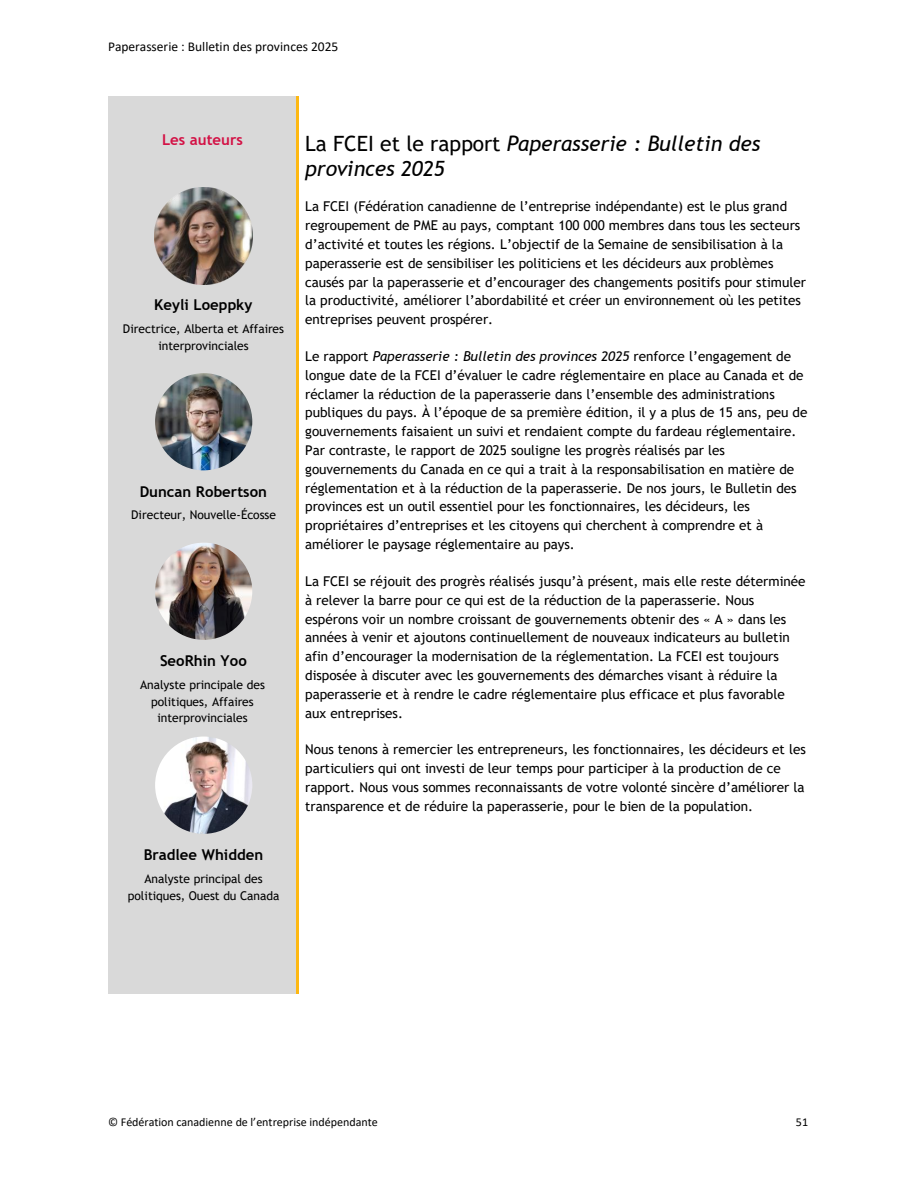
<style>
.page{position:relative;width:918px;height:1188px;background:#fff}
.page>*{position:absolute;margin:0;border:0;box-sizing:border-box;transform-origin:0 0}
.t1{font:italic 21px/24.5px "Trebuchet MS";color:#000}
.t2{font:700 15px "Trebuchet MS";color:#000}
.t3{font:700 15px "Trebuchet MS";color:#d31145}
.t4{font:13.5px/18.8px "Trebuchet MS";color:#000}
.t5{font:13.5px "Calibri";color:#000}
.t6{font:12px/16.8px "Trebuchet MS";color:#000;text-align:center}
.t7{font:12px "Calibri";letter-spacing:-.005em;color:#000}
.s1{font-style:normal}
.s2{font-style:italic}
</style>
<div class="page">
<div style="left:108px;top:96px;width:188px;height:898px;background:#d9d9d9"></div>
<hr style="left:296px;top:96px;width:2px;height:898px;background:#fdb813">
<img style="left:155px;top:187px;width:97px;height:98px">
<img style="left:155px;top:373px;width:97px;height:97px;border-radius:50%">
<img style="left:155px;top:543px;width:97px;height:97px;border-radius:50%">
<img style="left:155px;top:737px;width:97px;height:97px;border-radius:50%">
<p class="t5" style="left:108px;top:41px;width:232px">Paperasserie : Bulletin des provinces 2025</p>
<p class="t3" style="left:162px;top:130px;width:82px">Les auteurs</p>
<p class="t2" style="left:154px;top:296px;width:100px">Keyli Loeppky</p>
<p class="t6" style="left:123px;top:320px;width:163px">Directrice, Alberta et Affaires interprovinciales</p>
<p class="t2" style="left:140px;top:483px;width:129px">Duncan Robertson</p>
<p class="t6" style="left:131px;top:507px;width:146px">Directeur, Nouvelle-Écosse</p>
<p class="t2" style="left:160px;top:652px;width:88px">SeoRhin Yoo</p>
<p class="t6" style="left:140px;top:676px;width:126px">Analyste principale des politiques, Affaires interprovinciales</p>
<p class="t2" style="left:144px;top:846px;width:121px">Bradlee Whidden</p>
<p class="t6" style="left:128px;top:870px;width:153px">Analyste principal des politiques, Ouest du Canada</p>
<p class="t1" style="left:305px;top:131px;width:457px"><span class="s1">La FCEI et le rapport</span> Paperasserie : Bulletin des provinces 2025</p>
<p class="t4" style="left:305px;top:197px;width:502px">La FCEI (Fédération canadienne de l’entreprise indépendante) est le plus grand regroupement de PME au pays, comptant 100 000 membres dans tous les secteurs d’activité et toutes les régions. L’objectif de la Semaine de sensibilisation à la paperasserie est de sensibiliser les politiciens et les décideurs aux problèmes causés par la paperasserie et d’encourager des changements positifs pour stimuler la productivité, améliorer l’abordabilité et créer un environnement où les petites entreprises peuvent prospérer.</p>
<p class="t4" style="left:305px;top:347px;width:504px">Le rapport <span class="s2">Paperasserie : Bulletin des provinces 2025</span> renforce l’engagement de longue date de la FCEI d’évaluer le cadre réglementaire en place au Canada et de réclamer la réduction de la paperasserie dans l’ensemble des administrations publiques du pays. À l’époque de sa première édition, il y a plus de 15 ans, peu de gouvernements faisaient un suivi et rendaient compte du fardeau réglementaire.<br>Par contraste, le rapport de 2025 souligne les progrès réalisés par les gouvernements du Canada en ce qui a trait à la responsabilisation en matière de réglementation et à la réduction de la paperasserie. De nos jours, le Bulletin des provinces est un outil essentiel pour les fonctionnaires, les décideurs, les propriétaires d’entreprises et les citoyens qui cherchent à comprendre et à améliorer le paysage réglementaire au pays.</p>
<p class="t4" style="left:305px;top:572px;width:502px">La FCEI se réjouit des progrès réalisés jusqu’à présent, mais elle reste déterminée à relever la barre pour ce qui est de la réduction de la paperasserie. Nous espérons voir un nombre croissant de gouvernements obtenir des « A » dans les années à venir et ajoutons continuellement de nouveaux indicateurs au bulletin afin d’encourager la modernisation de la réglementation. La FCEI est toujours disposée à discuter avec les gouvernements des démarches visant à réduire la paperasserie et à rendre le cadre réglementaire plus efficace et plus favorable aux entreprises.</p>
<p class="t4" style="left:305px;top:740px;width:502px">Nous tenons à remercier les entrepreneurs, les fonctionnaires, les décideurs et les particuliers qui ont investi de leur temps pour participer à la production de ce rapport. Nous vous sommes reconnaissants de votre volonté sincère d’améliorer la transparence et de réduire la paperasserie, pour le bien de la population.</p>
<p class="t7" style="left:108px;top:1117px;width:271px">© Fédération canadienne de l’entreprise indépendante</p>
<p class="t7" style="left:796px;top:1117px;width:14px">51</p>
</div>
